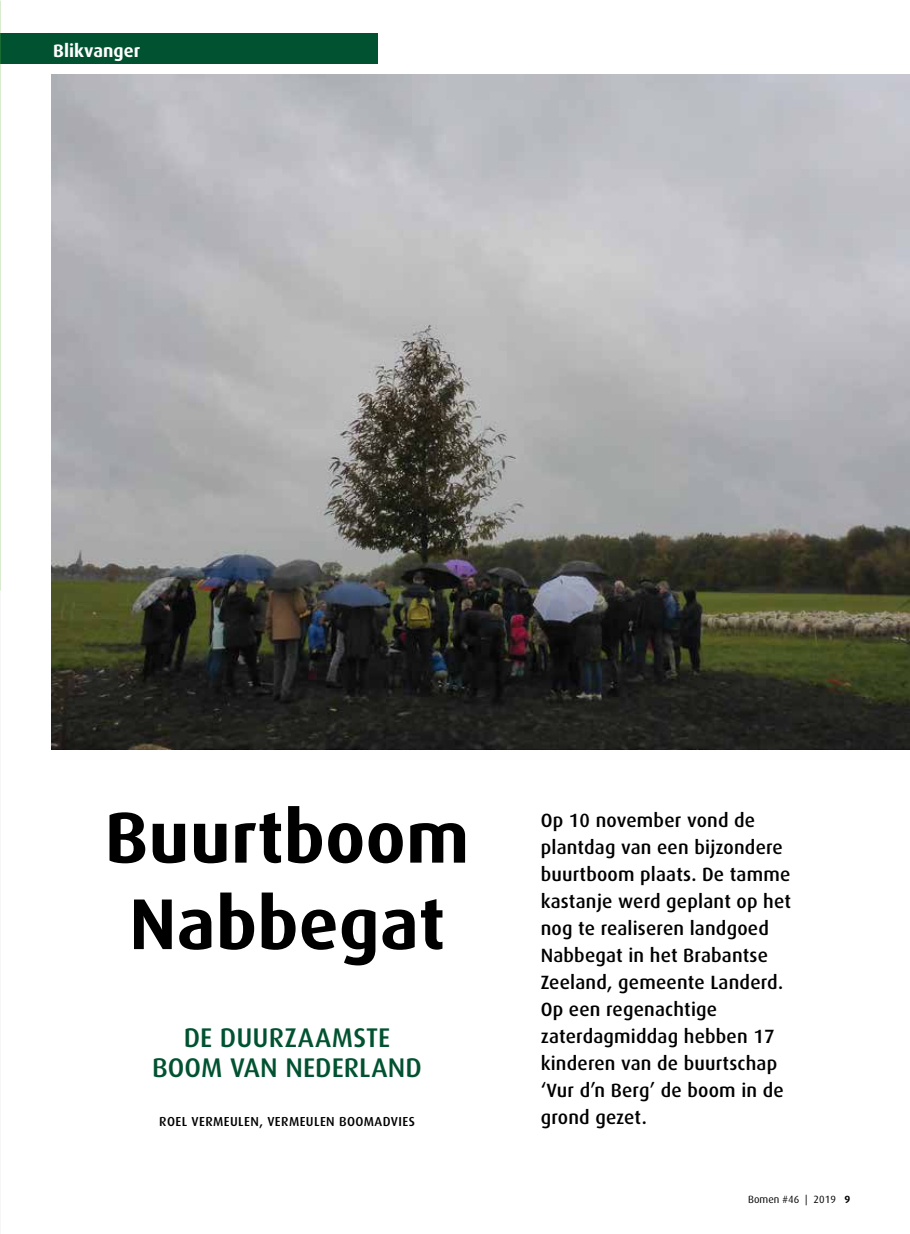
<style>
.page{position:relative;width:910px;height:1234px;background:#fff}
.page>*{position:absolute;margin:0;border:0;box-sizing:border-box;transform-origin:0 0}
.t1{font:700 72px/86.4px "Dax";letter-spacing:.005em;color:#000;text-align:center}
.t2{font:500 27px/30px "Dax";letter-spacing:.005em;color:#005231;text-align:center}
.t3{font:500 19.2px/27px "Dax";letter-spacing:.01em;color:#000}
.t4{font:700 18px "Dax";letter-spacing:.005em;color:#fff}
.t5{font:500 13.05px "Dax";letter-spacing:.03em;color:#000}
.t6{font:10.5px "Dax";letter-spacing:.005em;color:#000}
.s1{font-weight:700}
</style>
<div class="page">
<img style="left:51px;top:74px;width:859px;height:675px">
<div style="left:0;top:33px;width:377px;height:31px;background:#005231"></div>
<p class="t4" style="left:53px;top:41px;width:89px">Blikvanger</p>
<h1 class="t1" style="left:105px;top:794px;width:366px">Buurtboom<br>Nabbegat</h1>
<h2 class="t2" style="left:152px;top:1022px;width:271px">DE DUURZAAMSTE<br>BOOM VAN NEDERLAND</h2>
<p class="t3" style="left:541px;top:806px;width:252px">Op 10 november vond de plantdag van een bijzondere buurtboom plaats. De tamme kastanje werd geplant op het nog te realiseren landgoed<br>Nabbegat in het Brabantse<br>Zeeland, gemeente Landerd.<br>Op een regenachtige zaterdagmiddag hebben 17 kinderen van de buurtschap ‘Vur d’n Berg’ de boom in de</p>
<p class="t5" style="left:159px;top:1114px;width:257px">ROEL VERMEULEN, VERMEULEN BOOMADVIES</p>
<p class="t3" style="left:541px;top:1103px;width:108px">grond gezet.</p>
<p class="t6" style="left:748px;top:1193px;width:104px">Bomen #46 | 2019 <span class="s1">9</span></p>
</div>
